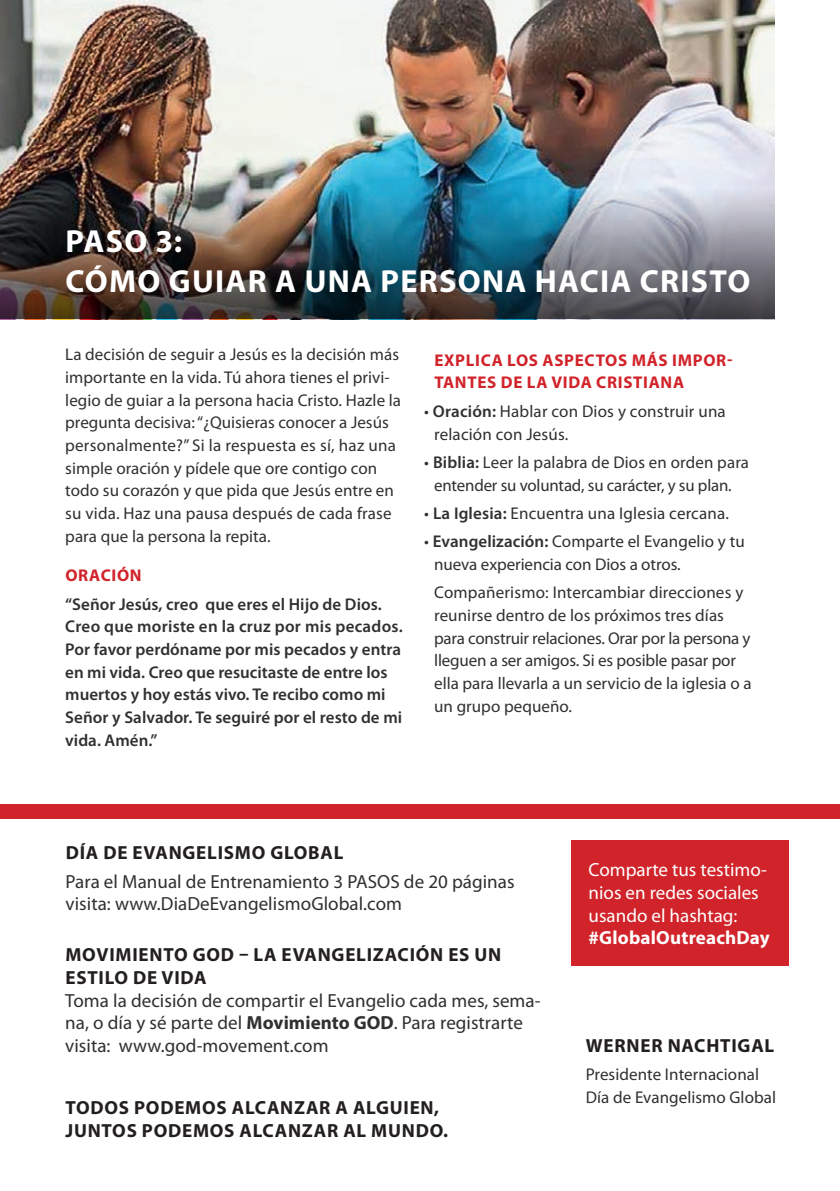
<style>
.page{position:relative;width:840px;height:1191px;background:#fff}
.page>*{position:absolute;margin:0;border:0;box-sizing:border-box;transform-origin:0 0}
.head{font:700 32px/39.6px "Myriad Pro";letter-spacing:.04em;color:#fff}
.copy{font:19px/22.6px "Myriad Pro";letter-spacing:.005em;color:#312f30}
.subhead{font:700 19px/22.6px "Myriad Pro";letter-spacing:.04em;color:#231f20}
.copy-2{font:19px/22.6px "Myriad Pro";color:#fff}
.copy-3{font:700 19px/22.6px "Myriad Pro";letter-spacing:.04em;color:#231f20}
.copy-4{font:700 19px "Myriad Pro";letter-spacing:.01em;color:#fff}
.copy-5{font:17px/22.6px "Myriad Pro";letter-spacing:.005em;color:#312f30}
.bullet{font:17px/22.6px "Myriad Pro";letter-spacing:.005em;color:#312f30}
.intro{font:600 17px/22.6px "Myriad Pro";letter-spacing:.005em;color:#312f30}
.subhead-2{font:700 17px/22.6px "Myriad Pro";letter-spacing:.04em;color:#d1232a}
.copy-6{font:700 17px "Myriad Pro";letter-spacing:.04em;color:#d1232a}
.s1{font-weight:600}
.s2{font-weight:700}
</style>
<div class="page">
<img style="left:0;top:0;width:774px;height:189px">
<img style="left:0;top:189px;width:774px;height:130px">
<div style="left:0;top:804px;width:839px;height:14px;background:#d1232a"></div>
<div style="left:571px;top:840px;width:217px;height:125px;background:#d1232a"></div>
<p class="head" style="left:66px;top:221px;width:686px">PASO 3:<br>CÓMO GUIAR A UNA PERSONA HACIA CRISTO</p>
<p class="copy-5" style="left:65px;top:343px;width:337px">La decisión de seguir a Jesús es la decisión más importante en la vida. Tú ahora tienes el privi&shy;legio de guiar a la persona hacia Cristo. Hazle la pregunta decisiva: “¿Quisieras conocer a Jesús personalmente?” Si la respuesta es sí, haz una simple oración y pídele que ore contigo con todo su corazón y que pida que Jesús entre en su vida. Haz una pausa después de cada frase para que la persona la repita.</p>
<p class="copy-6" style="left:65px;top:564px;width:78px">ORACIÓN</p>
<p class="intro" style="left:65px;top:592px;width:339px">“Señor Jesús, creo que eres el Hijo de Dios.<br>Creo que moriste en la cruz por mis pecados.<br>Por favor perdóname por mis pecados y entra en mi vida. Creo que resucitaste de entre los muertos y hoy estás vivo. Te recibo como mi Señor y Salvador. Te seguiré por el resto de mi vida. Amén.”</p>
<p class="subhead-2" style="left:434px;top:348px;width:299px">EXPLICA LOS ASPECTOS MÁS IMPOR-<br>TANTES DE LA VIDA CRISTIANA</p>
<p class="bullet" style="left:434px;top:399px;width:293px;text-indent:-10px">• <span class="s1">Oración:</span> Hablar con Dios y construir una relación con Jesús.</p>
<p class="bullet" style="left:424px;top:450px;width:326px;text-align:center">• <span class="s1">Biblia:</span> Leer la palabra de Dios en orden para entender su voluntad, su carácter, y su plan.</p>
<p class="bullet" style="left:424px;top:501px;width:306px">• <span class="s1">La Iglesia:</span> Encuentra una Iglesia cercana.</p>
<p class="bullet" style="left:434px;top:530px;width:312px;text-indent:-10px">• <span class="s1">Evangelización:</span> Comparte el Evangelio y tu nueva experiencia con Dios a otros.</p>
<p class="copy-5" style="left:434px;top:581px;width:319px">Compañerismo: Intercambiar direcciones y reunirse dentro de los próximos tres días para construir relaciones. Orar por la persona y lleguen a ser amigos. Si es posible pasar por ella para llevarla a un servicio de la iglesia o a un grupo pequeño.</p>
<p class="subhead" style="left:66px;top:841px;width:279px">DÍA DE EVANGELISMO GLOBAL</p>
<p class="copy" style="left:66px;top:869px;width:450px">Para el Manual de Entrenamiento 3 PASOS de 20 páginas visita: www.DiaDeEvangelismoGlobal.com</p>
<p class="copy-3" style="left:65px;top:943px;width:437px">MOVIMIENTO GOD – LA EVANGELIZACIÓN ES UN<br>ESTILO DE VIDA</p>
<p class="copy" style="left:65px;top:988px;width:476px">Toma la decisión de compartir el Evangelio cada mes, sema&shy;na, o día y sé parte del <span class="s2">Movimiento GOD</span>. Para registrarte visita: www.god-movement.com</p>
<p class="subhead" style="left:65px;top:1096px;width:384px">TODOS PODEMOS ALCANZAR A ALGUIEN,<br>JUNTOS PODEMOS ALCANZAR AL MUNDO.</p>
<p class="copy-2" style="left:588px;top:858px;width:180px">Comparte tus testimo&shy;nios en redes sociales usando el hashtag:</p>
<p class="copy-4" style="left:588px;top:925px;width:183px">#GlobalOutreachDay</p>
<p class="subhead" style="left:585px;top:1033px;width:190px">WERNER NACHTIGAL</p>
<p class="copy-5" style="left:585px;top:1063px;width:192px">Presidente Internacional<br>Día de Evangelismo Global</p>
</div>
